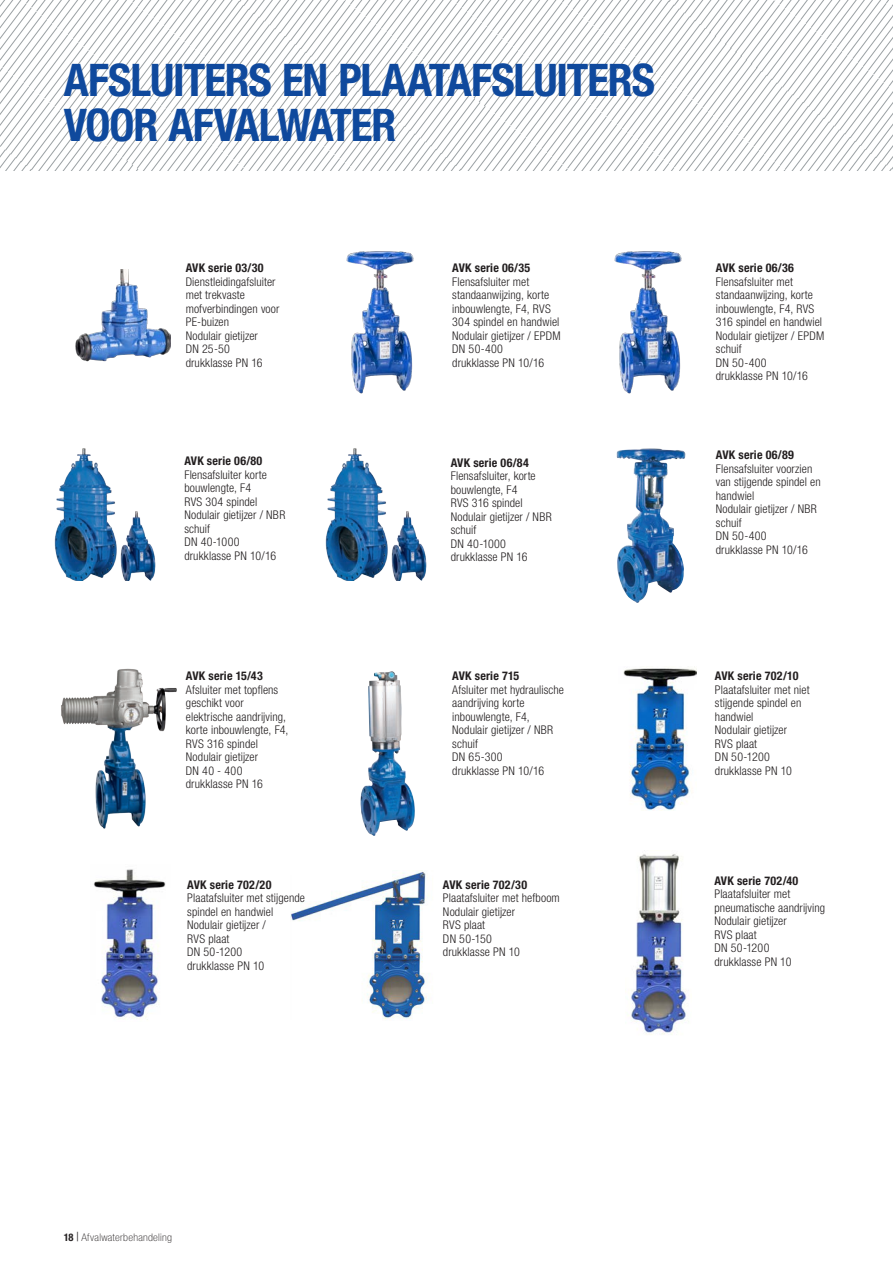
<style>
.page{position:relative;width:893px;height:1263px;background:#fff}
.page>*{position:absolute;margin:0;border:0;box-sizing:border-box;transform-origin:0 0}
.SMALL_HEADLINE_left_side{font:700 condensed 45px "Helvetica Neue LT Pro";letter-spacing:-.025em;color:#0f499d}
.PRODUCT_BODY_COPY{font:300 condensed 12px/13.5px "Helvetica Neue LT Pro";letter-spacing:.005em;color:#231f20}
.PRODUCT_BODY_COPY_HEADLINE{font:700 condensed 12px "Helvetica Neue LT Pro";letter-spacing:.015em;color:#231f20}
.t1{font:100 condensed 10.5px "Helvetica Neue LT Pro";letter-spacing:.02em;color:#231f20;scale:1.1 1}
.s1{font-weight:700}
.s2{font-family:"Times New Roman";font-weight:700;font-stretch:normal}
</style>
<div class="page">
<svg style="left:0;top:0;width:893px;height:170px"></svg>
<img style="left:360px;top:672px;width:55px;height:164px">
<img style="left:616px;top:448px;width:69px;height:155px">
<img style="left:614px;top:251px;width:68px;height:143px">
<img style="left:346px;top:251px;width:68px;height:143px">
<img style="left:325px;top:448px;width:102px;height:133px">
<img style="left:54px;top:448px;width:102px;height:133px">
<img style="left:75px;top:269px;width:95px;height:93px">
<img style="left:623px;top:668px;width:74px;height:143px">
<img style="left:93px;top:869px;width:73px;height:151px">
<img style="left:290px;top:871px;width:139px;height:148px">
<img style="left:628px;top:854px;width:59px;height:181px">
<img style="left:61px;top:668px;width:116px;height:161px">
<p class="SMALL_HEADLINE_left_side" style="left:64px;top:53px;width:593px">AFSLUITERS EN PLAATAFSLUITERS</p>
<p class="SMALL_HEADLINE_left_side" style="left:64px;top:98px;width:334px">VOOR AFVALWATER</p>
<p class="PRODUCT_BODY_COPY_HEADLINE" style="left:186px;top:261px;width:79px">AVK serie 03/30</p>
<p class="PRODUCT_BODY_COPY" style="left:186px;top:275px;width:95px">Dienstleidingafsluiter met trekvaste mofverbindingen voor<br>PE-buizen</p>
<p class="PRODUCT_BODY_COPY" style="left:186px;top:329px;width:74px">Nodulair gietijzer</p>
<p class="PRODUCT_BODY_COPY" style="left:186px;top:342px;width:46px">DN 25-50</p>
<p class="PRODUCT_BODY_COPY" style="left:186px;top:356px;width:78px">drukklasse PN 16</p>
<p class="PRODUCT_BODY_COPY_HEADLINE" style="left:184px;top:453px;width:80px">AVK serie 06/80</p>
<p class="PRODUCT_BODY_COPY" style="left:184px;top:467px;width:84px">Flensafsluiter korte bouwlengte, F4</p>
<p class="PRODUCT_BODY_COPY" style="left:184px;top:494px;width:74px">RVS 304 spindel</p>
<p class="PRODUCT_BODY_COPY" style="left:184px;top:508px;width:102px">Nodulair gietijzer / NBR schuif</p>
<p class="PRODUCT_BODY_COPY" style="left:184px;top:535px;width:57px">DN 40-1000</p>
<p class="PRODUCT_BODY_COPY" style="left:184px;top:548px;width:93px">drukklasse PN 10/16</p>
<p class="PRODUCT_BODY_COPY_HEADLINE" style="left:186px;top:669px;width:78px">AVK serie 15/43</p>
<p class="PRODUCT_BODY_COPY" style="left:186px;top:683px;width:104px">Afsluiter met topflens geschikt voor elektrische aandrijving, korte inbouwlengte, F4,<br>RVS 316 spindel</p>
<p class="PRODUCT_BODY_COPY" style="left:186px;top:750px;width:74px">Nodulair gietijzer</p>
<p class="PRODUCT_BODY_COPY" style="left:186px;top:764px;width:58px">DN 40 - 400</p>
<p class="PRODUCT_BODY_COPY" style="left:186px;top:777px;width:78px">drukklasse PN 16</p>
<p class="PRODUCT_BODY_COPY_HEADLINE" style="left:187px;top:877px;width:86px">AVK serie 702/20</p>
<p class="PRODUCT_BODY_COPY" style="left:187px;top:891px;width:119px">Plaatafsluiter met stijgende spindel en handwiel</p>
<p class="PRODUCT_BODY_COPY" style="left:187px;top:918px;width:80px">Nodulair gietijzer /</p>
<p class="PRODUCT_BODY_COPY" style="left:187px;top:932px;width:44px">RVS plaat</p>
<p class="PRODUCT_BODY_COPY" style="left:187px;top:945px;width:56px">DN 50-1200</p>
<p class="PRODUCT_BODY_COPY" style="left:187px;top:959px;width:78px">drukklasse PN 10</p>
<p class="PRODUCT_BODY_COPY_HEADLINE" style="left:452px;top:261px;width:80px">AVK serie 06/35</p>
<p class="PRODUCT_BODY_COPY" style="left:452px;top:275px;width:79px">Flensafsluiter met</p>
<p class="PRODUCT_BODY_COPY" style="left:452px;top:288px;width:109px">standaanwijzing, korte inbouwlengte, F4, RVS<br>304 spindel en handwiel</p>
<p class="PRODUCT_BODY_COPY" style="left:452px;top:329px;width:110px">Nodulair gietijzer / EPDM</p>
<p class="PRODUCT_BODY_COPY" style="left:452px;top:342px;width:52px">DN 50-400</p>
<p class="PRODUCT_BODY_COPY" style="left:452px;top:356px;width:93px">drukklasse PN 10/16</p>
<p class="PRODUCT_BODY_COPY_HEADLINE" style="left:451px;top:455px;width:80px">AVK serie 06/84</p>
<p class="PRODUCT_BODY_COPY" style="left:451px;top:469px;width:87px">Flensafsluiter, korte bouwlengte, F4<br>RVS 316 spindel</p>
<p class="PRODUCT_BODY_COPY" style="left:451px;top:510px;width:102px">Nodulair gietijzer / NBR schuif</p>
<p class="PRODUCT_BODY_COPY" style="left:451px;top:537px;width:57px">DN 40-1000</p>
<p class="PRODUCT_BODY_COPY" style="left:451px;top:550px;width:78px">drukklasse PN 16</p>
<p class="PRODUCT_BODY_COPY_HEADLINE" style="left:452px;top:669px;width:69px">AVK serie 715</p>
<p class="PRODUCT_BODY_COPY" style="left:452px;top:683px;width:113px">Afsluiter met hydraulische aandrijving korte inbouwlengte, F4,</p>
<p class="PRODUCT_BODY_COPY" style="left:452px;top:723px;width:102px">Nodulair gietijzer / NBR schuif</p>
<p class="PRODUCT_BODY_COPY" style="left:452px;top:750px;width:52px">DN 65-300</p>
<p class="PRODUCT_BODY_COPY" style="left:452px;top:764px;width:93px">drukklasse PN 10/16</p>
<p class="PRODUCT_BODY_COPY_HEADLINE" style="left:443px;top:877px;width:86px">AVK serie 702/30</p>
<p class="PRODUCT_BODY_COPY" style="left:443px;top:891px;width:118px">Plaatafsluiter met hefboom</p>
<p class="PRODUCT_BODY_COPY" style="left:443px;top:905px;width:74px">Nodulair gietijzer<br>RVS plaat</p>
<p class="PRODUCT_BODY_COPY" style="left:443px;top:932px;width:51px">DN 50-150</p>
<p class="PRODUCT_BODY_COPY" style="left:443px;top:945px;width:78px">drukklasse PN 10</p>
<p class="PRODUCT_BODY_COPY_HEADLINE" style="left:716px;top:261px;width:80px">AVK serie 06/36</p>
<p class="PRODUCT_BODY_COPY" style="left:716px;top:275px;width:79px">Flensafsluiter met</p>
<p class="PRODUCT_BODY_COPY" style="left:716px;top:288px;width:100px">standaanwijzing, korte inbouwlengte, F4, RVS</p>
<p class="PRODUCT_BODY_COPY" style="left:716px;top:315px;width:108px">316 spindel en handwiel</p>
<p class="PRODUCT_BODY_COPY" style="left:716px;top:329px;width:110px">Nodulair gietijzer / EPDM</p>
<p class="PRODUCT_BODY_COPY" style="left:716px;top:342px;width:27px">schuif</p>
<p class="PRODUCT_BODY_COPY" style="left:716px;top:356px;width:52px">DN 50-400</p>
<p class="PRODUCT_BODY_COPY" style="left:716px;top:369px;width:93px">drukklasse PN 10/16</p>
<p class="PRODUCT_BODY_COPY_HEADLINE" style="left:716px;top:448px;width:79px">AVK serie 06/89</p>
<p class="PRODUCT_BODY_COPY" style="left:716px;top:462px;width:106px">Flensafsluiter voorzien van stijgende spindel en handwiel</p>
<p class="PRODUCT_BODY_COPY" style="left:716px;top:502px;width:102px">Nodulair gietijzer / NBR schuif</p>
<p class="PRODUCT_BODY_COPY" style="left:716px;top:529px;width:52px">DN 50-400</p>
<p class="PRODUCT_BODY_COPY" style="left:716px;top:543px;width:93px">drukklasse PN 10/16</p>
<p class="PRODUCT_BODY_COPY_HEADLINE" style="left:715px;top:669px;width:85px">AVK serie 702/10</p>
<p class="PRODUCT_BODY_COPY" style="left:715px;top:683px;width:96px">Plaatafsluiter met niet stijgende spindel en handwiel</p>
<p class="PRODUCT_BODY_COPY" style="left:715px;top:723px;width:74px">Nodulair gietijzer<br>RVS plaat</p>
<p class="PRODUCT_BODY_COPY" style="left:715px;top:750px;width:56px">DN 50-1200</p>
<p class="PRODUCT_BODY_COPY" style="left:715px;top:764px;width:78px">drukklasse PN 10</p>
<p class="PRODUCT_BODY_COPY_HEADLINE" style="left:714px;top:873px;width:85px">AVK serie 702/40</p>
<p class="PRODUCT_BODY_COPY" style="left:714px;top:887px;width:112px">Plaatafsluiter met pneumatische aandrijving</p>
<p class="PRODUCT_BODY_COPY" style="left:714px;top:914px;width:74px">Nodulair gietijzer<br>RVS plaat</p>
<p class="PRODUCT_BODY_COPY" style="left:714px;top:941px;width:56px">DN 50-1200</p>
<p class="PRODUCT_BODY_COPY" style="left:714px;top:954px;width:78px">drukklasse PN 10</p>
<p class="t1" style="left:64px;top:1231px;width:100px"><span class="s1">18</span> <span class="s2">|</span> Afvalwaterbehandeling</p>
</div>
